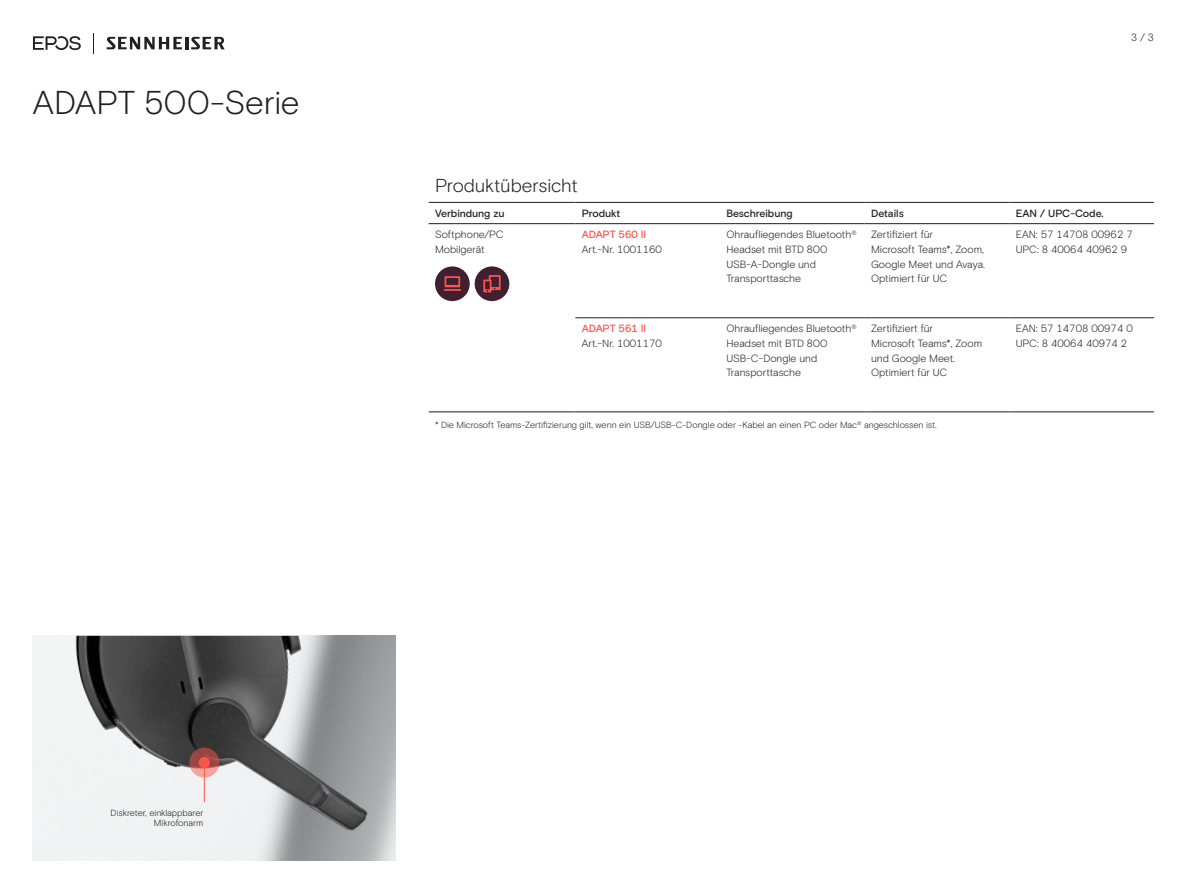
<style>
.page{position:relative;width:1187px;height:893px;background:#fff}
.page>*{position:absolute;margin:0;border:0;box-sizing:border-box;transform-origin:0 0}
.EPOS_headline_32_reg{font:300 33px "EPOS Basis";letter-spacing:-.01em;color:#231f20}
.Leadtext_Table{font:300 18.75px "EPOS Basis";letter-spacing:-.005em;color:#231f20}
.Smalltext_Table{font:300 10.5px/14.7px "EPOS Basis";color:#231f20}
.Smalltext_Table-2{font:500 10.5px "EPOS Basis";letter-spacing:-.005em;color:#231f20}
.Smalltext_Table-3{font:500 10.5px "EPOS Basis";letter-spacing:-.01em;color:#ff5549}
.Smalltext_Table-4{font:300 9px/10.5px "EPOS Basis";letter-spacing:-.005em;color:#231f20;text-align:right}
</style>
<div class="page">
<img style="left:33px;top:636px;width:362px;height:224px">
<hr style="left:428px;top:223px;width:147px;height:1px;background:#231f20">
<hr style="left:720px;top:223px;width:144px;height:1px;background:#231f20">
<hr style="left:864px;top:223px;width:145px;height:1px;background:#231f20">
<hr style="left:1009px;top:223px;width:144px;height:1px;background:#231f20">
<hr style="left:720px;top:317px;width:144px;height:1px;background:#231f20">
<hr style="left:864px;top:317px;width:145px;height:1px;background:#231f20">
<hr style="left:1009px;top:317px;width:144px;height:1px;background:#231f20">
<hr style="left:720px;top:202px;width:144px;height:1px;background:#231f20">
<hr style="left:864px;top:202px;width:145px;height:1px;background:#231f20">
<hr style="left:1009px;top:202px;width:144px;height:1px;background:#231f20">
<hr style="left:428px;top:202px;width:147px;height:1px;background:#231f20">
<hr style="left:575px;top:202px;width:145px;height:1px;background:#231f20">
<hr style="left:575px;top:223px;width:145px;height:1px;background:#231f20">
<hr style="left:575px;top:317px;width:145px;height:1px;background:#231f20">
<hr style="left:428px;top:412px;width:147px;height:1px;background:#231f20">
<hr style="left:575px;top:412px;width:145px;height:1px;background:#231f20">
<hr style="left:720px;top:412px;width:144px;height:1px;background:#231f20">
<hr style="left:864px;top:412px;width:145px;height:1px;background:#231f20">
<hr style="left:1009px;top:412px;width:144px;height:1px;background:#231f20">
<svg style="left:189px;top:747px;width:30px;height:31px"></svg>
<div style="left:199px;top:757px;width:11px;height:11px;background:#ff5549;border-radius:50%"></div>
<hr style="left:204px;top:763px;width:1px;height:39px;background:#ff5549">
<svg style="left:93px;top:33px;width:1px;height:20px"></svg>
<svg style="left:107px;top:37px;width:118px;height:12px"></svg>
<svg style="left:33px;top:36px;width:48px;height:14px"></svg>
<div style="left:435px;top:266px;width:34px;height:35px;background:#401f30;border-radius:50%"></div>
<svg style="left:443px;top:276px;width:18px;height:15px"></svg>
<div style="left:474px;top:266px;width:35px;height:35px;background:#401f30;border-radius:50%"></div>
<svg style="left:483px;top:275px;width:17px;height:17px"></svg>
<p class="EPOS_headline_32_reg" style="left:33px;top:83px;width:268px">ADAPT 500-Serie</p>
<p class="Smalltext_Table" style="left:1130px;top:30px;width:24px">3 / 3</p>
<p class="Leadtext_Table" style="left:435px;top:174px;width:144px">Produktübersicht</p>
<p class="Smalltext_Table-2" style="left:435px;top:207px;width:71px">Verbindung zu</p>
<p class="Smalltext_Table-2" style="left:581px;top:207px;width:40px">Produkt</p>
<p class="Smalltext_Table-2" style="left:726px;top:207px;width:68px">Beschreibung</p>
<p class="Smalltext_Table-2" style="left:871px;top:207px;width:34px">Details</p>
<p class="Smalltext_Table-2" style="left:1015px;top:207px;width:89px">EAN / UPC-Code.</p>
<p class="Smalltext_Table" style="left:435px;top:227px;width:70px">Softphone/PC</p>
<p class="Smalltext_Table" style="left:435px;top:242px;width:51px">Mobilgerät</p>
<p class="Smalltext_Table" style="left:726px;top:227px;width:132px">Ohraufliegendes Bluetooth<sup>®</sup></p>
<p class="Smalltext_Table" style="left:726px;top:242px;width:103px">Headset mit BTD 800</p>
<p class="Smalltext_Table" style="left:726px;top:257px;width:91px">USB-A-Dongle und</p>
<p class="Smalltext_Table" style="left:726px;top:271px;width:76px">Transporttasche</p>
<p class="Smalltext_Table" style="left:871px;top:227px;width:115px">Zertifiziert für<br>Microsoft Teams*, Zoom,<br>Google Meet und Avaya.<br>Optimiert für UC</p>
<p class="Smalltext_Table" style="left:1015px;top:227px;width:118px">EAN: 57 14708 00962 7</p>
<p class="Smalltext_Table-3" style="left:581px;top:228px;width:66px">ADAPT 560 II</p>
<p class="Smalltext_Table" style="left:581px;top:242px;width:82px">Art.-Nr. 1001160</p>
<p class="Smalltext_Table" style="left:1015px;top:242px;width:113px">UPC: 8 40064 40962 9</p>
<p class="Smalltext_Table-3" style="left:581px;top:323px;width:66px">ADAPT 561 II</p>
<p class="Smalltext_Table" style="left:581px;top:336px;width:82px">Art.-Nr. 1001170</p>
<p class="Smalltext_Table" style="left:726px;top:321px;width:132px">Ohraufliegendes Bluetooth<sup>®<br></sup>Headset mit BTD 800<br>USB-C-Dongle und<br>Transporttasche</p>
<p class="Smalltext_Table" style="left:871px;top:321px;width:112px">Zertifiziert für<br>Microsoft Teams*, Zoom und Google Meet.<br>Optimiert für UC</p>
<p class="Smalltext_Table" style="left:1015px;top:321px;width:118px">EAN: 57 14708 00974 0</p>
<p class="Smalltext_Table" style="left:1015px;top:336px;width:113px">UPC: 8 40064 40974 2</p>
<p class="Smalltext_Table-4" style="left:435px;top:420px;width:503px">* Die Microsoft Teams-Zertifizierung gilt, wenn ein USB/USB-C-Dongle oder -Kabel an einen PC oder Mac<sup>®</sup> angeschlossen ist.</p>
<p class="Smalltext_Table-4" style="left:111px;top:807px;width:94px">Diskreter, einklappbarer<br>Mikrofonarm</p>
</div>
